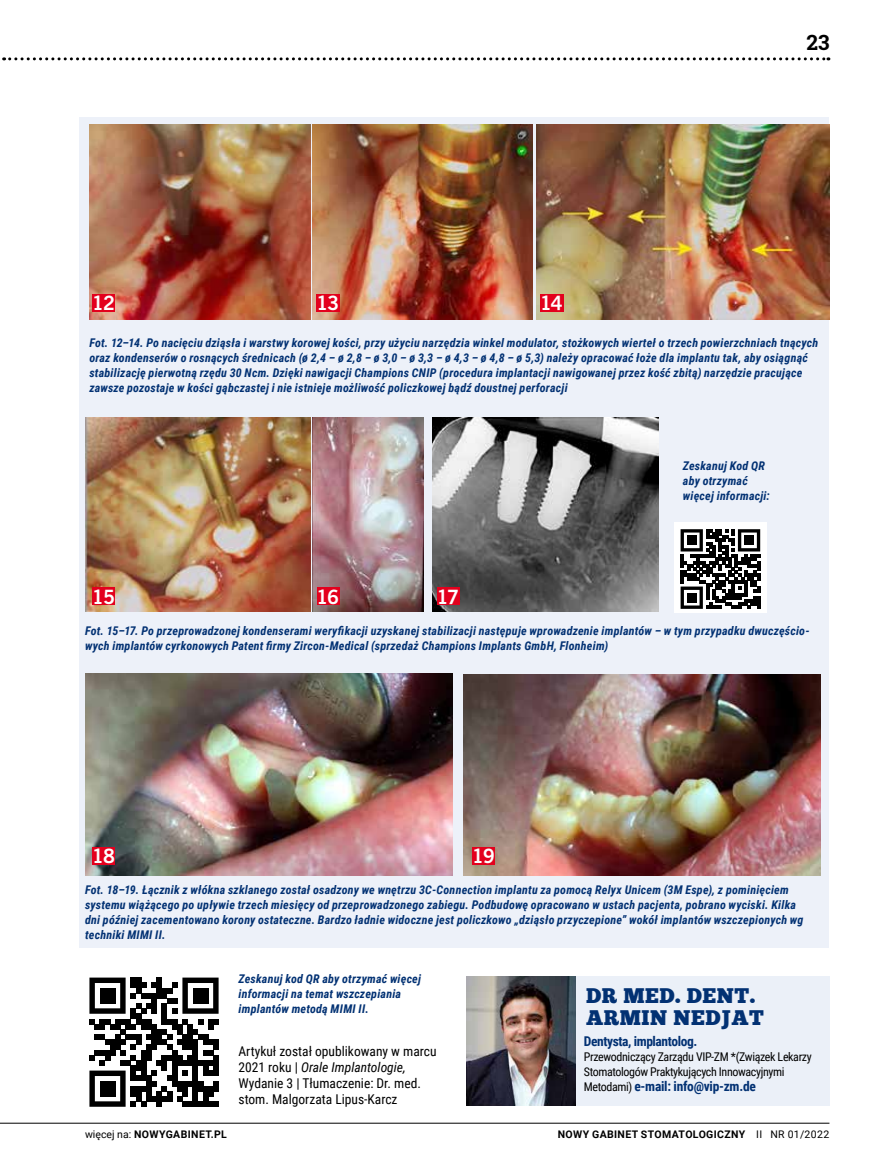
<style>
.page{position:relative;width:872px;height:1170px;background:#fff}
.page>*{position:absolute;margin:0;border:0;box-sizing:border-box;transform-origin:0 0}
.t1{font:21px/21px "Chunk Five Ex";letter-spacing:.025em;color:#023173}
.t2{font:700 21px "Roboto Slab";color:#000}
.t3{font:700 18px "News Goth PL";letter-spacing:-.055em;color:#fff}
.t4{font:13.5px/16.2px "Roboto Condensed";color:#000}
.t5{font:700 13.5px "Roboto Condensed";letter-spacing:-.03em;color:#023173}
.t6{font:italic 700 12px/15px "Roboto Condensed";letter-spacing:.015em;color:#023173}
.t7{font:12px/15px "Roboto Condensed";letter-spacing:-.03em;color:#000}
.t8{font:700 10.5px "Roboto";letter-spacing:.035em;color:#000}
.s1{font-style:italic}
.s2{font-weight:400;font-size:12px;color:#000}
.s3{font-weight:400}
</style>
<div class="page">
<div style="left:79px;top:118px;width:749px;height:829px;background:#edf1f9"></div>
<img style="left:89px;top:124px;width:221px;height:196px">
<img style="left:312px;top:124px;width:220px;height:196px">
<img style="left:536px;top:124px;width:293px;height:196px">
<img style="left:86px;top:418px;width:224px;height:193px">
<img style="left:312px;top:418px;width:112px;height:193px">
<img style="left:432px;top:418px;width:227px;height:193px">
<img style="left:86px;top:673px;width:366px;height:202px">
<img style="left:463px;top:674px;width:357px;height:201px">
<div style="left:466px;top:976px;width:363px;height:129px;background:#ebf0f8"></div>
<img style="left:466px;top:976px;width:109px;height:129px">
<svg style="left:89px;top:977px;width:130px;height:129px"></svg>
<div style="left:100px;top:987px;width:15px;height:16px;background:#000"></div>
<div style="left:193px;top:987px;width:15px;height:16px;background:#000"></div>
<div style="left:100px;top:1080px;width:15px;height:16px;background:#000"></div>
<div style="left:674px;top:523px;width:92px;height:90px;background:#fff"></div>
<svg style="left:680px;top:529px;width:80px;height:79px"></svg>
<div style="left:687px;top:535px;width:9px;height:10px;background:#000"></div>
<div style="left:744px;top:535px;width:10px;height:10px;background:#000"></div>
<div style="left:687px;top:593px;width:9px;height:9px;background:#000"></div>
<div style="left:92px;top:294px;width:23px;height:17px;background:#e3001d"></div>
<div style="left:92px;top:587px;width:23px;height:18px;background:#e3001d"></div>
<div style="left:92px;top:847px;width:23px;height:17px;background:#e3001d"></div>
<div style="left:472px;top:847px;width:23px;height:17px;background:#e3001d"></div>
<div style="left:317px;top:587px;width:22px;height:18px;background:#e3001d"></div>
<div style="left:437px;top:587px;width:22px;height:18px;background:#e3001d"></div>
<div style="left:316px;top:294px;width:23px;height:17px;background:#e3001d"></div>
<div style="left:540px;top:294px;width:23px;height:17px;background:#e3001d"></div>
<svg style="left:4px;top:57px;width:825px;height:3px"></svg>
<hr style="left:0;top:1122px;width:829px;height:1px;background:#000">
<h2 class="t3" style="left:92px;top:291px;width:24px">12</h2>
<h2 class="t3" style="left:316px;top:291px;width:25px">13</h2>
<h2 class="t3" style="left:540px;top:291px;width:24px">14</h2>
<h1 class="t2" style="left:806px;top:28px;width:25px">23</h1>
<p class="t6" style="left:89px;top:334px;width:730px">Fot. 12–14. Po nacięciu dziąsła i warstwy korowej kości, przy użyciu narzędzia winkel modulator, stożkowych wierteł o trzech powierzchniach tnących oraz kondenserów o rosnących średnicach (ø 2,4 – ø 2,8 – ø 3,0 – ø 3,3 – ø 4,3 – ø 4,8 – ø 5,3) należy opracować łoże dla implantu tak, aby osiągnąć stabilizację pierwotną rzędu 30 Ncm. Dzięki nawigacji Champions CNIP (procedura implantacji nawigowanej przez kość zbitą) narzędzie pracujące zawsze pozostaje w kości gąbczastej i nie istnieje możliwość policzkowej bądź doustnej perforacji</p>
<h2 class="t3" style="left:92px;top:584px;width:24px">15</h2>
<h2 class="t3" style="left:317px;top:584px;width:24px">16</h2>
<h2 class="t3" style="left:437px;top:584px;width:24px">17</h2>
<p class="t6" style="left:683px;top:457px;width:88px">Zeskanuj Kod QR aby otrzymać więcej informacji:</p>
<p class="t6" style="left:85px;top:622px;width:726px">Fot. 15–17. Po przeprowadzonej kondenserami weryfikacji uzyskanej stabilizacji następuje wprowadzenie implantów – w tym przypadku dwuczęścio&shy;wych implantów cyrkonowych Patent firmy Zircon-Medical (sprzedaż Champions Implants GmbH, Flonheim)</p>
<h2 class="t3" style="left:92px;top:844px;width:24px">18</h2>
<h2 class="t3" style="left:472px;top:844px;width:24px">19</h2>
<p class="t6" style="left:85px;top:882px;width:720px">Fot. 18–19. Łącznik z włókna szklanego został osadzony we wnętrzu 3C-Connection implantu za pomocą Relyx Unicem (3M Espe), z pominięciem systemu wiążącego po upływie trzech miesięcy od przeprowadzonego zabiegu. Podbudowę opracowano w ustach pacjenta, pobrano wyciski. Kilka dni później zacementowano korony ostateczne. Bardzo ładnie widoczne jest policzkowo „dziąsło przyczepione” wokół implantów wszczepionych wg techniki MIMI II.</p>
<p class="t6" style="left:238px;top:970px;width:184px">Zeskanuj kod QR aby otrzymać więcej informacji na temat wszczepiania implantów metodą MIMI II.</p>
<p class="t4" style="left:238px;top:1042px;width:199px">Artykuł został opublikowany w marcu 2021 roku | <span class="s1">Orale Implantologie, </span>Wydanie 3 | Tłumaczenie: Dr. med. stom. Malgorzata Lipus-Karcz</p>
<h1 class="t1" style="left:586px;top:985px;width:179px">DR MED. DENT.<br>ARMIN NEDJAT</h1>
<p class="t5" style="left:584px;top:1031px;width:115px">Dentysta, implantolog.</p>
<p class="t7" style="left:584px;top:1048px;width:229px">Przewodniczący Zarządu VIP-ZM *(Związek Lekarzy<br>Stomatologów Praktykujących Innowacyjnymi</p>
<p class="t5" style="left:584px;top:1076px;width:174px"><span class="s2">Metodami)</span> e-mail: info@vip-zm.de</p>
<p class="t8" style="left:85px;top:1126px;width:143px"><span class="s3">więcej na:</span> NOWYGABINET.PL</p>
<p class="t8" style="left:557px;top:1126px;width:273px">NOWY GABINET STOMATOLOGICZNY <span class="s3">II NR 01/2022</span></p>
</div>
